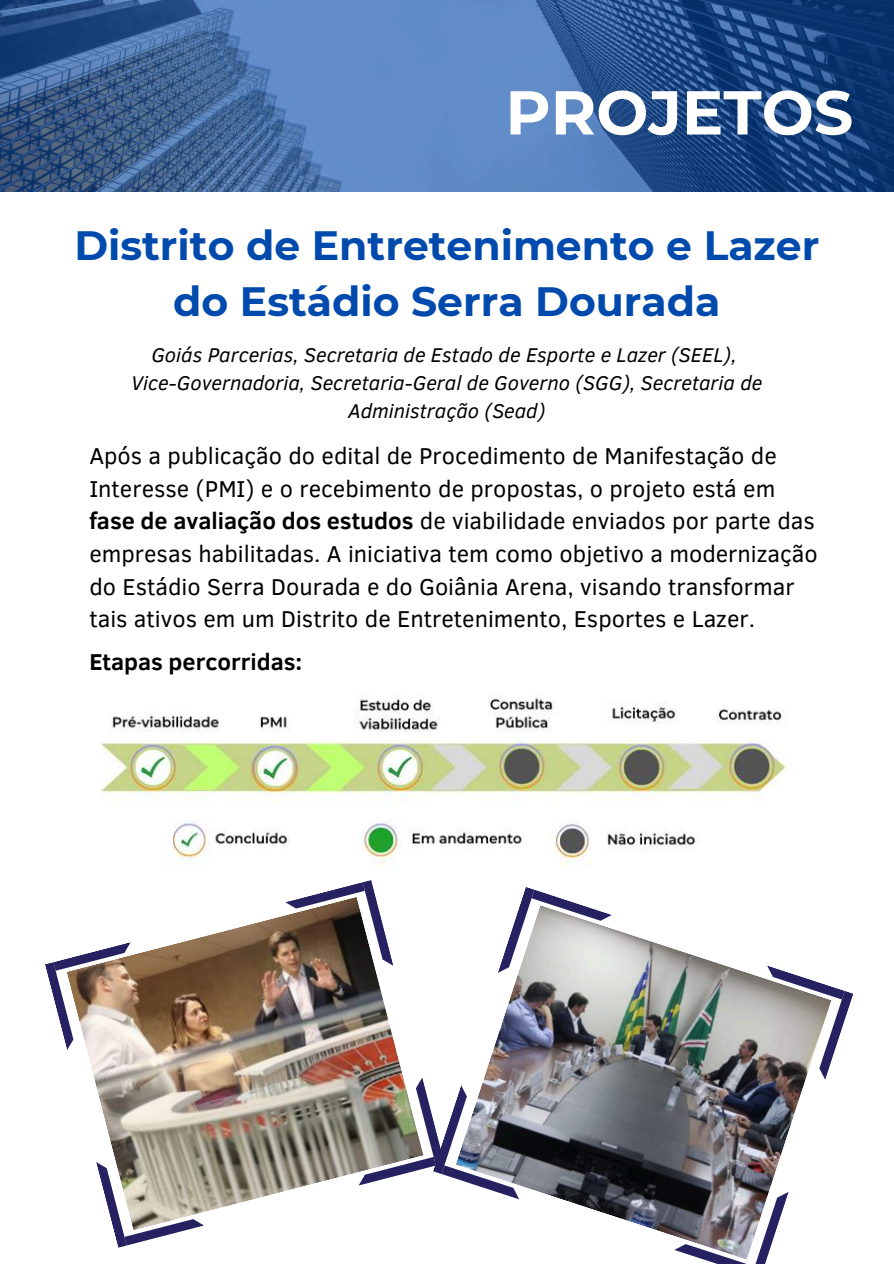
<style>
.page{position:relative;width:894px;height:1264px;background:#fff}
.page>*{position:absolute;margin:0;border:0;box-sizing:border-box;transform-origin:0 0}
.t1{font:700 61.8px "Montserrat";color:#fff}
.t2{font:700 40.95px/56.2px "Montserrat";color:#004aad;text-align:center}
.t3{font:23.55px/32.7px "Clear Sans";color:#000}
.t4{font:700 23.55px "Clear Sans";color:#000}
.t5{font:italic 20.4px/28.2px "Clear Sans";color:#000;text-align:center}
.s1{font-weight:700}
</style>
<div class="page">
<svg style="left:0;top:0;width:893px;height:191px;background:#3d659d"></svg>
<svg style="left:310px;top:880px;width:66px;height:16px"></svg>
<svg style="left:114px;top:1230px;width:72px;height:17px"></svg>
<svg style="left:45px;top:959px;width:21px;height:86px"></svg>
<img style="left:66px;top:896px;width:337px;height:334px">
<svg style="left:702px;top:1259px;width:65px;height:4px"></svg>
<svg style="left:831px;top:986px;width:22px;height:76px"></svg>
<img style="left:356px;top:1077px;width:99px;height:122px">
<svg style="left:520px;top:887px;width:61px;height:18px"></svg>
<img style="left:455px;top:905px;width:376px;height:354px">
<img style="left:102px;top:693px;width:686px;height:174px">
<h1 class="t1" style="left:505px;top:75px;width:349px">PROJETOS</h1>
<h2 class="t2" style="left:74px;top:217px;width:746px">Distrito de Entretenimento e Lazer do Estádio Serra Dourada</h2>
<p class="t5" style="left:131px;top:339px;width:632px">Goiás Parcerias, Secretaria de Estado de Esporte e Lazer (SEEL),<br>Vice-Governadoria, Secretaria-Geral de Governo (SGG), Secretaria de<br>Administração (Sead)</p>
<p class="t3" style="left:89px;top:438px;width:729px">Após a publicação do edital de Procedimento de Manifestação de Interesse (PMI) e o recebimento de propostas, o projeto está em <span class="s1">fase de avaliação dos estudos</span> de viabilidade enviados por parte das empresas habilitadas. A iniciativa tem como objetivo a modernização do Estádio Serra Dourada e do Goiânia Arena, visando transformar tais ativos em um Distrito de Entretenimento, Esportes e Lazer.</p>
<p class="t4" style="left:89px;top:644px;width:214px">Etapas percorridas:</p>
</div>
